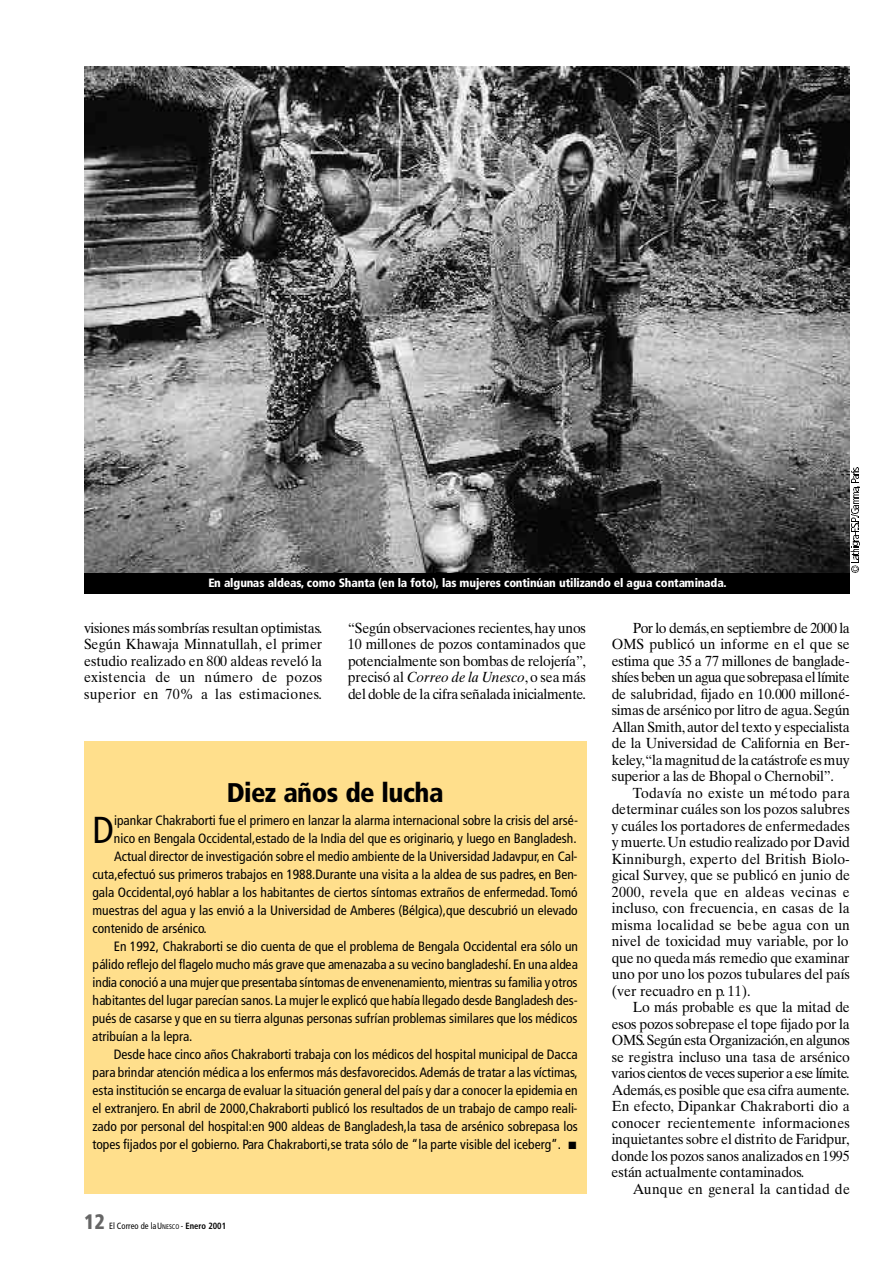
<style>
.page{position:relative;width:893px;height:1263px;background:#fff}
.page>*{position:absolute;margin:0;border:0;box-sizing:border-box;transform-origin:0 0}
.t1{font:condensed 37.5px "Frutiger";color:#000}
.t2{font:900 condensed 27px "Frutiger";letter-spacing:-.015em;color:#000}
.t3{font:900 condensed 21px "Frutiger";color:#666;scale:.95 1}
.t4{font:14.7px/16.5px "Times Ten";color:#000;text-align:justify;scale:.95 1}
.t5{font:14.7px "Times Ten";letter-spacing:.02em;color:#000;scale:.95 1}
.t6{font:condensed 13.5px "Frutiger";color:#000}
.t7{font:900 condensed 12px "Frutiger";color:#fff}
.t8{font:condensed 9px "Frutiger";color:#000;scale:.95 1}
.s1{font-style:italic}
.s2{font-size:6.75px}
.s3{font-weight:700}
</style>
<div class="page">
<svg style="left:849px;top:468px;width:11px;height:104px"></svg>
<img style="left:84px;top:67px;width:765px;height:506px">
<div style="left:84px;top:573px;width:765px;height:21px;background:#000"></div>
<div style="left:84px;top:741px;width:502px;height:453px;background:#ffdf8c"></div>
<p class="t7" style="left:208px;top:578px;width:519px">En algunas aldeas, como Shanta (en la foto), las mujeres continúan utilizando el agua contaminada.</p>
<p class="t4" style="left:84px;top:621px;width:252px">visiones más sombrías resultan optimistas.<br>Según Khawaja Minnatullah, el primer estudio realizado en 800 aldeas reveló la existencia de un número de pozos superior en 70% a las estimaciones.</p>
<p class="t4" style="left:348px;top:621px;width:252px">“Según observaciones recientes,hay unos 10 millones de pozos contaminados que potencialmente son bombas de relojería”, precisó al <span class="s1">Correo de la Unesco</span>, o sea más del doble de la cifra señalada inicialmente.</p>
<p class="t4" style="left:611px;top:621px;width:252px;text-indent:21px">Por lo demás,en septiembre de 2000 la OMS publicó un informe en el que se estima que 35 a 77 millones de banglade&shy;shíes beben un agua que sobrepasa el límite de salubridad, fijado en 10.000 milloné&shy;simas de arsénico por litro de agua.S e g ú n Allan Smith,autor del texto y especialista de la Universidad de California en Ber&shy;k e l e y,“la magnitud de la catástrofe es muy superior a las de Bhopal o Chernobil”.</p>
<p class="t4" style="left:611px;top:786px;width:252px;text-indent:21px">Todavía no existe un método para determinar cuáles son los pozos salubres y cuáles los portadores de enfermedades y muerte.Un estudio realizado por David K i n n i b u r g h , experto del British Biolo&shy;gical Survey, que se publicó en junio de 2 0 0 0 , revela que en aldeas vecinas e i n c l u s o, con frecuencia, en casas de la misma localidad se bebe agua con un nivel de toxicidad muy variable, por lo que no queda más remedio que examinar uno por uno los pozos tubulares del país (ver recuadro en p. 11).</p>
<p class="t4" style="left:611px;top:1000px;width:252px;text-indent:21px">Lo más probable es que la mitad de esos pozos sobrepase el tope fijado por la O M S.Según esta Organización,en algunos se registra incluso una tasa de arsénico varios cientos de veces superior a ese límite.<br>A d e m á s,es posible que esa cifra aumente.<br>En efecto, Dipankar Chakraborti dio a conocer recientemente informaciones inquietantes sobre el distrito de Fa r i d p u r, donde los pozos sanos analizados en 1995 están actualmente contaminados.</p>
<p class="t5" style="left:632px;top:1183px;width:230px">Aunque en general la cantidad de</p>
<h3 class="t3" style="left:84px;top:1214px;width:23px">12</h3>
<p class="t8" style="left:109px;top:1222px;width:125px">El Correo de la U<span class="s2">NESCO</span> - <span class="s3">Enero 2001</span></p>
<h2 class="t2" style="left:227px;top:782px;width:218px">Diez años de lucha</h2>
<h1 class="t1" style="left:92px;top:814px;width:23px">D</h1>
<p class="t6" style="left:114px;top:814px;width:465px">ipankar Chakraborti fue el primero en lanzar la alarma internacional sobre la crisis del arsé-</p>
<p class="t6" style="left:114px;top:832px;width:464px">nico en Bengala Occidental,estado de la India del que es originario, y luego en Bangladesh.</p>
<p class="t6" style="left:114px;top:850px;width:465px">Actual director de investigación sobre el medio ambiente de la Universidad Jadavpur, en Cal-</p>
<p class="t6" style="left:92px;top:868px;width:486px">cuta,efectuó sus primeros trabajos en 1988.Durante una visita a la aldea de sus padres, en Ben-</p>
<p class="t6" style="left:92px;top:886px;width:486px">gala Occidental,oyó hablar a los habitantes de ciertos síntomas extraños de enfermedad. Tomó</p>
<p class="t6" style="left:92px;top:904px;width:486px">muestras del agua y las envió a la Universidad de Amberes (Bélgica),que descubrió un elevado</p>
<p class="t6" style="left:92px;top:922px;width:116px">contenido de arsénico.</p>
<p class="t6" style="left:114px;top:940px;width:465px">En 1992, Chakraborti se dio cuenta de que el problema de Bengala Occidental era sólo un</p>
<p class="t6" style="left:92px;top:958px;width:487px">pálido reflejo del flagelo mucho más grave que amenazaba a su vecino bangladeshí.En una aldea</p>
<p class="t6" style="left:92px;top:976px;width:486px">india conoció a una mujer que presentaba síntomas de envenenamiento,mientras su familia y otros</p>
<p class="t6" style="left:92px;top:994px;width:486px">habitantes del lugar parecían sanos.La mujer le explicó que había llegado desde Bangladesh des-</p>
<p class="t6" style="left:92px;top:1012px;width:486px">pués de casarse y que en su tierra algunas personas sufrían problemas similares que los médicos</p>
<p class="t6" style="left:92px;top:1030px;width:102px">atribuían a la lepra.</p>
<p class="t6" style="left:114px;top:1048px;width:465px">Desde hace cinco años Chakraborti trabaja con los médicos del hospital municipal de Dacca</p>
<p class="t6" style="left:92px;top:1066px;width:486px">para brindar atención médica a los enfermos más desfavorecidos.Además de tratar a las víctimas,</p>
<p class="t6" style="left:92px;top:1084px;width:487px">esta institución se encarga de evaluar la situación general del país y dar a conocer la epidemia en</p>
<p class="t6" style="left:93px;top:1102px;width:486px">el extranjero. En abril de 2000,Chakraborti publicó los resultados de un trabajo de campo reali-</p>
<p class="t6" style="left:92px;top:1120px;width:487px">zado por personal del hospital:en 900 aldeas de Bangladesh,la tasa de arsénico sobrepasa los</p>
<p class="t6" style="left:92px;top:1138px;width:485px">topes fijados por el gobierno. Para Chakraborti,se trata sólo de “la parte visible del iceberg”. ■</p>
</div>
